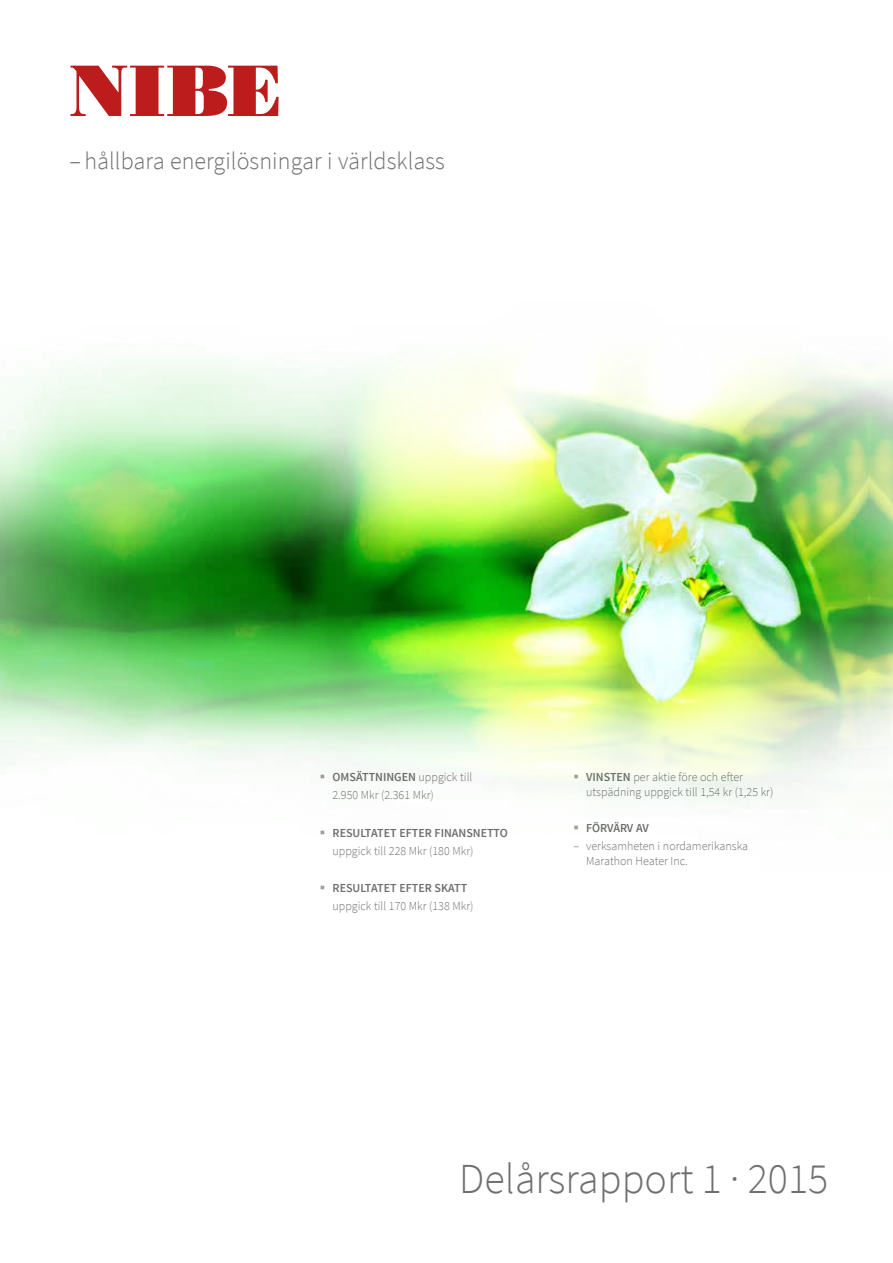
<style>
.page{position:relative;width:893px;height:1263px;background:#fff}
.page>*{position:absolute;margin:0;border:0;box-sizing:border-box;transform-origin:0 0}
.t1{font:300 42.9px "Source Sans Pro";color:#6f6f6f}
.t2{font:300 24.45px "Source Sans Pro";letter-spacing:.005em;color:#6f6f6f}
.t3{font:300 12.3px/18px "Source Sans Pro";color:#6f6f6f}
.t4{font:600 12.3px/18px "Source Sans Pro";color:#6f6f6f}
.s1{color:#9d9d9c}
.s2{font-weight:600}
.s3{font-weight:300}
</style>
<div class="page">
<svg style="left:71px;top:66px;width:208px;height:50px"></svg>
<img style="left:0;top:358px;width:893px;height:444px">
<h2 class="t2" style="left:69px;top:146px;width:377px">– hållbara energilösningar i världsklass</h2>
<p class="t3" style="left:333px;top:768px;width:141px;text-indent:-13px"><span class="s1">▪</span> <span class="s2">OMSÄTTNINGEN</span> uppgick till<br>2.950 Mkr (2.361 Mkr)</p>
<p class="t4" style="left:333px;top:824px;width:177px;text-indent:-13px"><span class="s1">▪</span> RESULTATET EFTER FINANSNETTO <span class="s3">uppgick till 228 Mkr (180 Mkr)</span></p>
<p class="t3" style="left:333px;top:879px;width:142px;text-indent:-13px"><span class="s1">▪</span> <span class="s2">RESULTATET EFTER SKATT </span>uppgick till 170 Mkr (138 Mkr)</p>
<p class="t3" style="left:586px;top:769px;width:189px;line-height:15px;text-indent:-13px"><span class="s1">▪</span> <span class="s2">VINSTEN</span> per aktie före och efter utspädning uppgick till 1,54 kr (1,25 kr)</p>
<p class="t4" style="left:573px;top:819px;width:77px"><span class="s1">▪</span> FÖRVÄRV AV</p>
<p class="t3" style="left:586px;top:838px;width:163px;line-height:15px;text-indent:-13px">– verksamheten i nordamerikanska<br>Marathon Heater Inc.</p>
<h1 class="t1" style="left:459px;top:1153px;width:371px">Delårsrapport 1 · 2015</h1>
</div>
